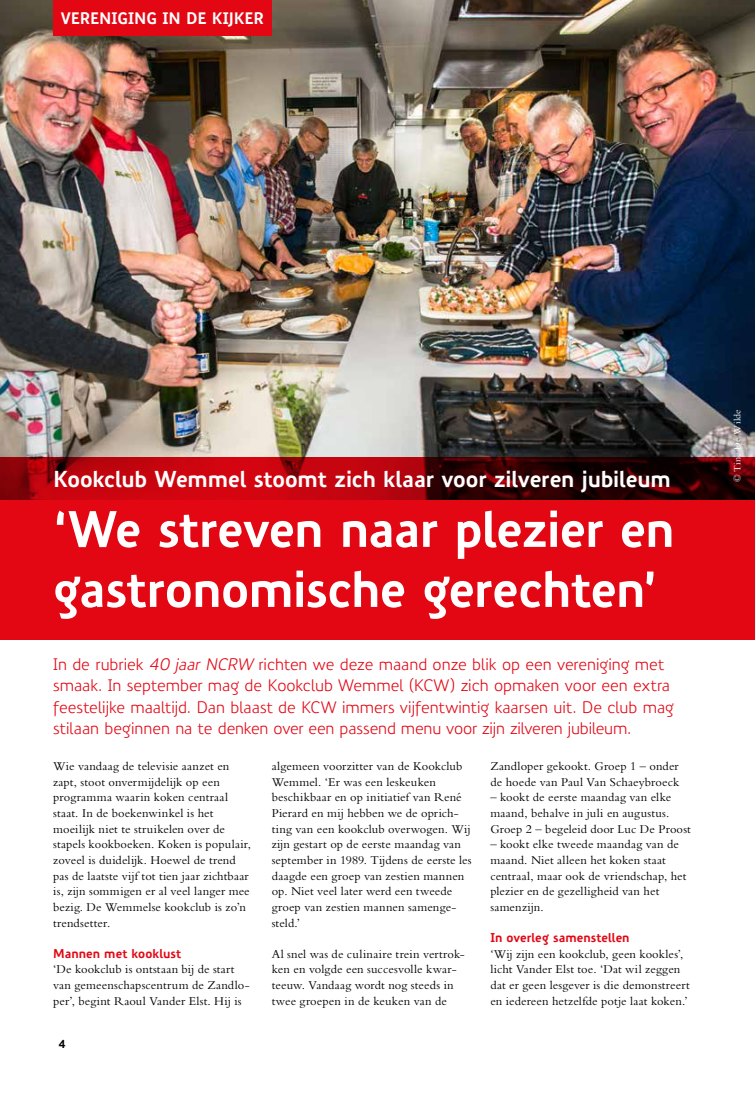
<style>
.page{position:relative;width:755px;height:1099px;background:#fff}
.page>*{position:absolute;margin:0;border:0;box-sizing:border-box;transform-origin:0 0}
.t1{font:700 50px/60px "Precious Sans";letter-spacing:-.015em;color:#fff}
.t2{font:700 22.5px "Precious Sans";letter-spacing:-.01em;color:#fff}
.t3{font:16.25px/21.2px "Precious Sans";letter-spacing:-.005em;color:#e30613}
.t4{font:700 16.25px "Precious Sans";letter-spacing:-.005em;color:#fff}
.t5{font:12.5px/15.6px "Bembo Std";letter-spacing:.01em;color:#000}
.t6{font:700 12.5px "Precious Sans";color:#e30613}
.t7{font:700 11.25px "Precious Sans";color:#000}
.t8{font:10px "Bembo Std";letter-spacing:.015em;color:#fff}
.s1{font-style:italic}
</style>
<div class="page">
<img style="left:0;top:0;width:755px;height:457px">
<div style="left:53px;top:0;width:219px;height:35px;background:#e30613"></div>
<svg style="left:0;top:457px;width:755px;height:183px;background:#cb0510"></svg>
<h3 class="t4" style="left:61px;top:8px;width:205px">VERENIGING IN DE KIJKER</h3>
<h2 class="t2" style="left:53px;top:464px;width:619px">Kookclub Wemmel stoomt zich klaar voor zilveren jubileum</h2>
<h1 class="t1" style="left:53px;top:500px;width:623px">‘We streven naar plezier en gastronomische gerechten’</h1>
<p class="t3" style="left:53px;top:654px;width:622px">In de rubriek <span class="s1">40 jaar NCRW</span> richten we deze maand onze blik op een vereniging met smaak. In september mag de Kookclub Wemmel (KCW) zich opmaken voor een extra feestelijke maaltijd. Dan blaast de KCW immers vijfentwintig kaarsen uit. De club mag stilaan beginnen na te denken over een passend menu voor zijn zilveren jubileum.</p>
<p class="t5" style="left:53px;top:758px;width:199px">Wie vandaag de televisie aanzet en zapt, stoot onvermijdelijk op een programma waarin koken centraal staat. In de boekenwinkel is het moeilijk niet te struikelen over de stapels kookboeken. Koken is populair, zoveel is duidelijk. Hoewel de trend pas de laatste vijf tot tien jaar zichtbaar is, zijn sommigen er al veel langer mee bezig. De Wemmelse kookclub is zo’n trendsetter.</p>
<p class="t6" style="left:53px;top:945px;width:129px">Mannen met kooklust</p>
<p class="t5" style="left:53px;top:961px;width:198px">‘De kookclub is ontstaan bij de start van gemeenschapscentrum de Zandlo&shy;per’, begint Raoul Vander Elst. Hij is</p>
<p class="t5" style="left:272px;top:758px;width:201px">algemeen voorzitter van de Kookclub Wemmel. ‘Er was een leskeuken beschikbaar en op initiatief van René Pierard en mij hebben we de oprich&shy;ting van een kookclub overwogen. Wij zijn gestart op de eerste maandag van september in 1989. Tijdens de eerste les daagde een groep van zestien mannen op. Niet veel later werd een tweede groep van zestien mannen samenge&shy;steld.’</p>
<p class="t5" style="left:272px;top:945px;width:195px">Al snel was de culinaire trein vertrok&shy;ken en volgde een succesvolle kwar&shy;teeuw. Vandaag wordt nog steeds in twee groepen in de keuken van de</p>
<p class="t5" style="left:490px;top:758px;width:190px">Zandloper gekookt. Groep 1 – onder de hoede van Paul Van Schaeybroeck</p>
<p class="t5" style="left:490px;top:789px;width:202px">– kookt de eerste maandag van elke maand, behalve in juli en augustus.<br>Groep 2 – begeleid door Luc De Proost</p>
<p class="t5" style="left:490px;top:836px;width:198px">– kookt elke tweede maandag van de maand. Niet alleen het koken staat centraal, maar ook de vriendschap, het plezier en de gezelligheid van het samenzijn.</p>
<p class="t6" style="left:490px;top:929px;width:141px">In overleg samenstellen</p>
<p class="t5" style="left:490px;top:945px;width:201px">‘Wij zijn een kookclub, geen kookles’, licht Vander Elst toe. ‘Dat wil zeggen dat er geen lesgever is die demonstreert en iedereen hetzelfde potje laat koken.’</p>
<p class="t7" style="left:58px;top:1037px;width:9px">4</p>
<p class="t8" style="left:731px;top:482px;width:74px;rotate:-90deg">© Tine De Wilde</p>
</div>
